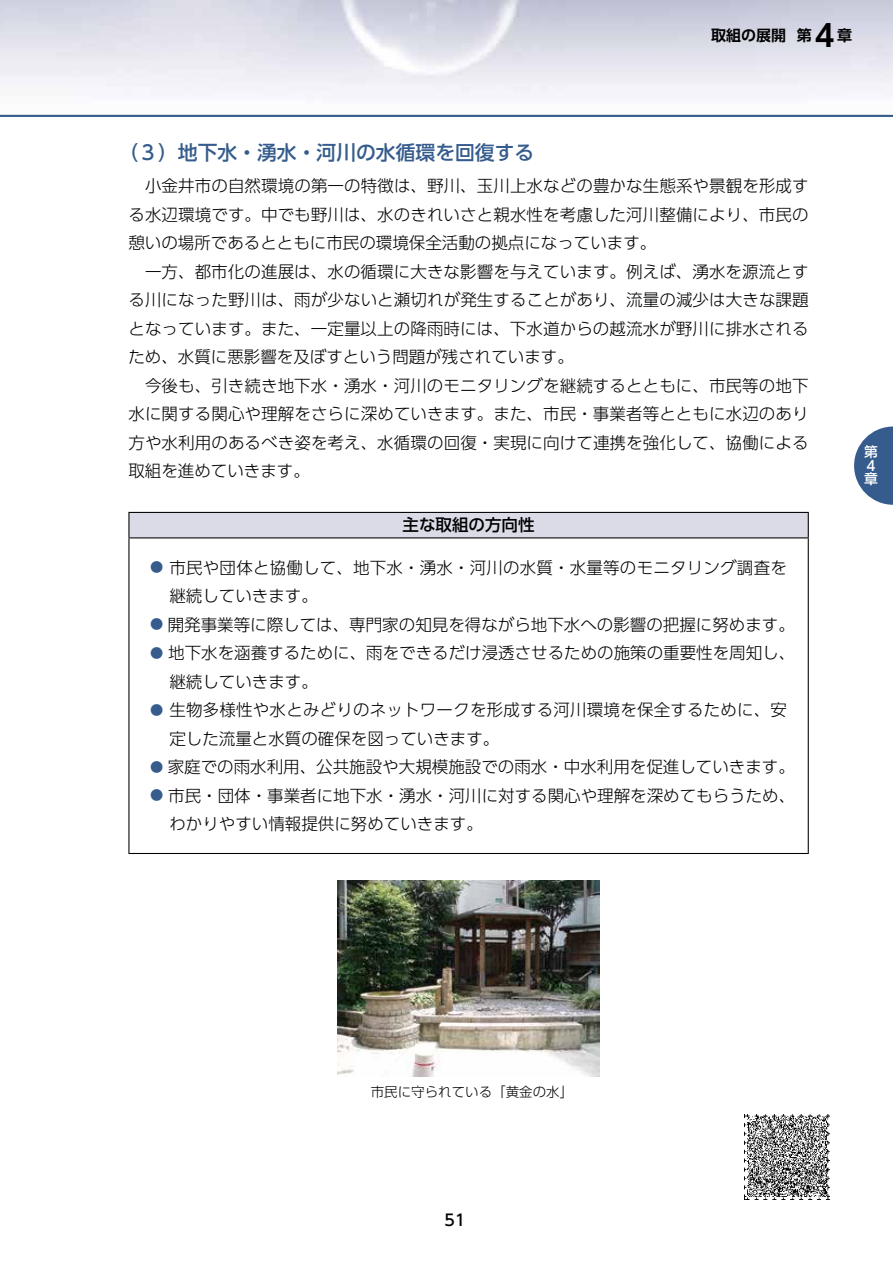
<style>
.page{position:relative;width:893px;height:1263px;background:#fff}
.page>*{position:absolute;margin:0;border:0;box-sizing:border-box;transform-origin:0 0}
.t1{font:500 19.8px "UD Shin Go Pro";color:#355c8c}
.t2{font:300 16.5px/28.5px "UD Shin Go Pro";letter-spacing:.005em;color:#000}
.t3{font:500 16.5px "UD Shin Go Pro";color:#000}
.t4{font:500 15.75px "UD Shin Go Pro";color:#000}
.t5{font:700 15px "UD Shin Go Pro De";color:#000}
.t6{font:500 13.8px/13.8px "UD Shin Go Pro";color:#fff}
.t7{font:300 13.5px "UD Shin Go Pro";color:#000}
.s1{font-size:30px}
.s2{font-size:13.2px;color:#355c8c}
</style>
<div class="page">
<svg style="left:854px;top:426px;width:39px;height:79px"></svg>
<hr style="left:0;top:115px;width:893px;height:2px;background:#355c8c">
<img style="left:744px;top:1114px;width:85px;height:85px">
<div style="left:129px;top:512px;width:679px;height:26px;background:#dadbe7"></div>
<hr style="left:128px;top:512px;width:681px;height:1px;background:#000">
<svg style="left:128px;top:513px;width:1px;height:24px"></svg>
<svg style="left:808px;top:513px;width:1px;height:24px"></svg>
<hr style="left:128px;top:537px;width:681px;height:1px;background:#000">
<hr style="left:128px;top:538px;width:1px;height:315px;background:#000">
<hr style="left:808px;top:538px;width:1px;height:315px;background:#000">
<hr style="left:128px;top:853px;width:681px;height:1px;background:#000">
<img style="left:337px;top:880px;width:263px;height:197px">
<p class="t5" style="left:711px;top:23px;width:142px">取組の展開 第 <span class="s1">4</span> 章</p>
<p class="t1" style="left:119px;top:137px;width:417px">（３）地下水・湧水・河川の水循環を回復する</p>
<p class="t2" style="left:128px;top:171px;width:682px">　小金井市の自然環境の第一の特徴は、野川、玉川上水などの豊かな生態系や景観を形成する水辺環境です。中でも野川は、水のきれいさと親水性を考慮した河川整備により、市民の憩いの場所であるとともに市民の環境保全活動の拠点になっています。<br>　一方、都市化の進展は、水の循環に大きな影響を与えています。例えば、湧水を源流とする川になった野川は、雨が少ないと瀬切れが発生することがあり、流量の減少は大きな課題となっています。また、一定量以上の降雨時には、下水道からの越流水が野川に排水されるため、水質に悪影響を及ぼすという問題が残されています。<br>　今後も、引き続き地下水・湧水・河川のモニタリングを継続するとともに、市民等の地下水に関する関心や理解をさらに深めていきます。また、市民・事業者等とともに水辺のあり方や水利用のあるべき姿を考え、水循環の回復・実現に向けて連携を強化して、協働による取組を進めていきます。</p>
<p class="t3" style="left:403px;top:512px;width:133px">主な取組の方向性</p>
<p class="t2" style="left:169px;top:553px;width:619px;text-indent:-19px"><span class="s2">●</span> 市民や団体と協働して、地下水・湧水・河川の水質・水量等のモニタリング調査を継続していきます。</p>
<p class="t2" style="left:150px;top:610px;width:646px"><span class="s2">●</span> 開発事業等に際しては、専門家の知見を得ながら地下水への影響の把握に努めます。</p>
<p class="t2" style="left:169px;top:638px;width:627px;text-indent:-19px"><span class="s2">●</span> 地下水を涵養するために、雨をできるだけ浸透させるための施策の重要性を周知し、継続していきます。</p>
<p class="t2" style="left:169px;top:695px;width:619px;text-indent:-19px"><span class="s2">●</span> 生物多様性や水とみどりのネットワークを形成する河川環境を保全するために、安定した流量と水質の確保を図っていきます。</p>
<p class="t2" style="left:150px;top:752px;width:646px"><span class="s2">●</span> 家庭での雨水利用、公共施設や大規模施設での雨水・中水利用を促進していきます。</p>
<p class="t2" style="left:169px;top:781px;width:627px;text-indent:-19px"><span class="s2">●</span> 市民・団体・事業者に地下水・湧水・河川に対する関心や理解を深めてもらうため、わかりやすい情報提供に努めていきます。</p>
<p class="t6" style="left:864px;top:444px;width:15px">第<br>4章</p>
<p class="t7" style="left:371px;top:1081px;width:204px">市民に守られている「黄金の水」</p>
<p class="t4" style="left:445px;top:1207px;width:22px">51</p>
</div>
